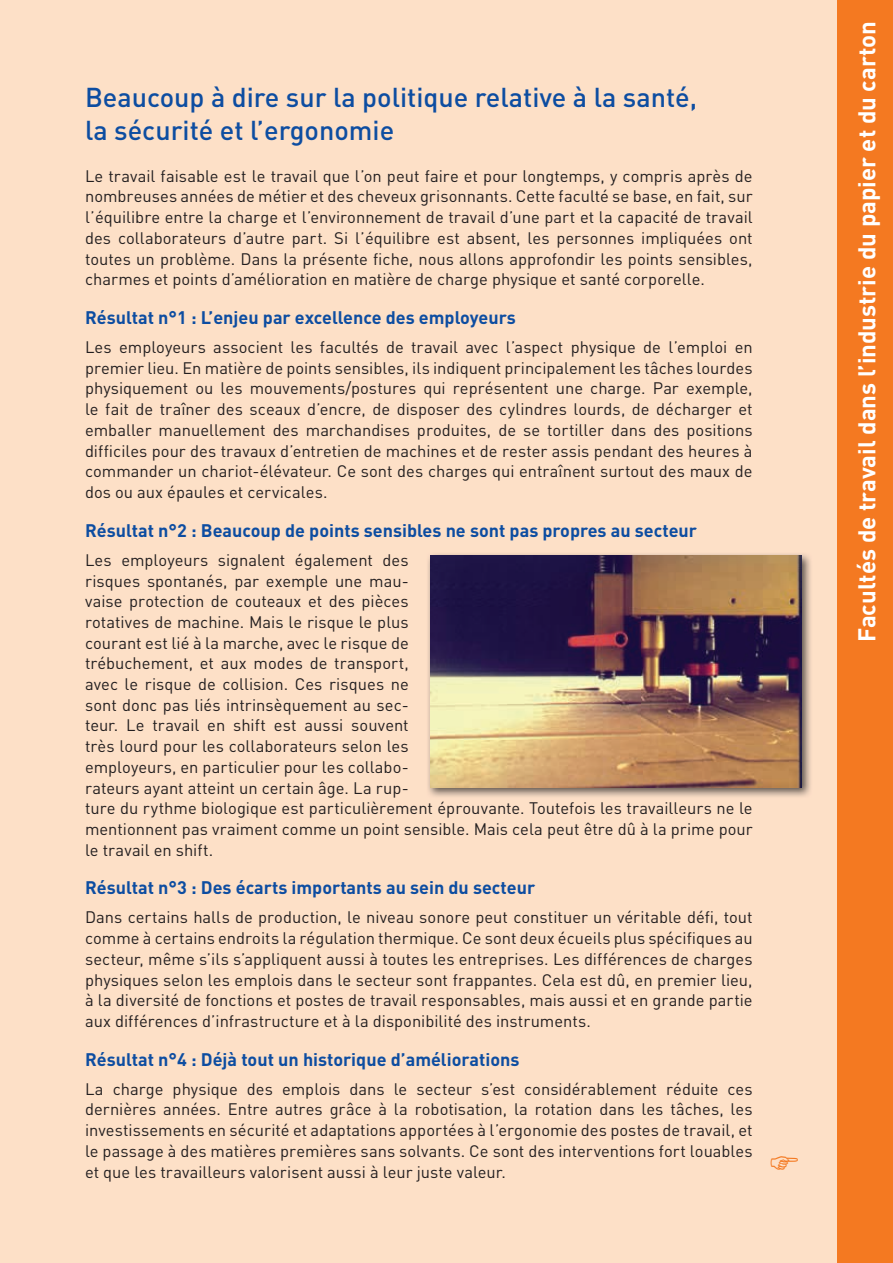
<style>
.page{position:relative;width:893px;height:1263px;background:#fde0c7}
.page>*{position:absolute;margin:0;border:0;box-sizing:border-box;transform-origin:0 0}
.t1{font:500 27px/32.4px "DIN";color:#0d4da1}
.t2{font:700 24px "DIN";color:#fff}
.t3{font:700 18px "DIN";color:#0d4da1}
.t4{font:16.5px/20.7px "DIN";color:#231f20;text-align:justify}
</style>
<div class="page">
<div style="left:838px;top:0;width:55px;height:1263px;background:#f47921"></div>
<img style="left:428px;top:554px;width:383px;height:243px">
<img style="left:430px;top:555px;width:371px;height:232px">
<h1 class="t1" style="left:85px;top:80px;width:614px">Beaucoup à dire sur la politique relative à la santé, la sécurité et l’ergonomie</h1>
<p class="t4" style="left:85px;top:165px;width:669px">Le travail faisable est le travail que l’on peut faire et pour longtemps, y compris après de nombreuses années de métier et des cheveux grisonnants. Cette faculté se base, en fait, sur l’équilibre entre la charge et l’environnement de travail d’une part et la capacité de travail des collaborateurs d’autre part. Si l’équilibre est absent, les personnes impliquées ont toutes un problème. Dans la présente fiche, nous allons approfondir les points sensibles, charmes et points d’amélioration en matière de charge physique et santé corporelle.</p>
<p class="t3" style="left:85px;top:306px;width:432px">Résultat n°1 : L’enjeu par excellence des employeurs</p>
<p class="t4" style="left:85px;top:336px;width:669px">Les employeurs associent les facultés de travail avec l’aspect physique de l’emploi en premier lieu. En matière de points sensibles, ils indiquent principalement les tâches lourdes physiquement ou les mouvements/postures qui représentent une charge. Par exemple, le fait de traîner des sceaux d’encre, de disposer des cylindres lourds, de décharger et emballer manuellement des marchandises produites, de se tortiller dans des positions difficiles pour des travaux d’entretien de machines et de rester assis pendant des heures à commander un chariot-élévateur. Ce sont des charges qui entraînent surtout des maux de dos ou aux épaules et cervicales.</p>
<p class="t3" style="left:85px;top:518px;width:613px">Résultat n°2 : Beaucoup de points sensibles ne sont pas propres au secteur</p>
<p class="t4" style="left:85px;top:549px;width:669px;text-align:left">Les employeurs signalent également des<br>risques spontanés, par exemple une mau-<br>vaise protection de couteaux et des pièces<br>rotatives de machine. Mais le risque le plus<br>courant est lié à la marche, avec le risque de<br>trébuchement, et aux modes de transport,<br>avec le risque de collision. Ces risques ne<br>sont donc pas liés intrinsèquement au sec-<br>teur. Le travail en shift est aussi souvent<br>très lourd pour les collaborateurs selon les<br>employeurs, en particulier pour les collabo-<br>rateurs ayant atteint un certain âge. La rup-<br>ture du rythme biologique est particulièrement éprouvante. Toutefois les travailleurs ne le mentionnent pas vraiment comme un point sensible. Mais cela peut être dû à la prime pour le travail en shift.</p>
<p class="t3" style="left:85px;top:876px;width:452px">Résultat n°3 : Des écarts importants au sein du secteur</p>
<p class="t4" style="left:85px;top:907px;width:669px">Dans certains halls de production, le niveau sonore peut constituer un véritable défi, tout comme à certains endroits la régulation thermique. Ce sont deux écueils plus spécifiques au secteur, même s’ils s’appliquent aussi à toutes les entreprises. Les différences de charges physiques selon les emplois dans le secteur sont frappantes. Cela est dû, en premier lieu, à la diversité de fonctions et postes de travail responsables, mais aussi et en grande partie aux différences d’infrastructure et à la disponibilité des instruments.</p>
<p class="t3" style="left:85px;top:1047px;width:436px">Résultat n°4 : Déjà tout un historique d’améliorations</p>
<p class="t4" style="left:85px;top:1078px;width:669px">La charge physique des emplois dans le secteur s’est considérablement réduite ces dernières années. Entre autres grâce à la robotisation, la rotation dans les tâches, les investissements en sécurité et adaptations apportées à l’ergonomie des postes de travail, et le passage à des matières premières sans solvants. Ce sont des interventions fort louables et que les travailleurs valorisent aussi à leur juste valeur.</p>
<h2 class="t2" style="left:851px;top:642px;width:622px;rotate:-90deg">Facultés de travail dans l’industrie du papier et du carton</h2>
</div>
